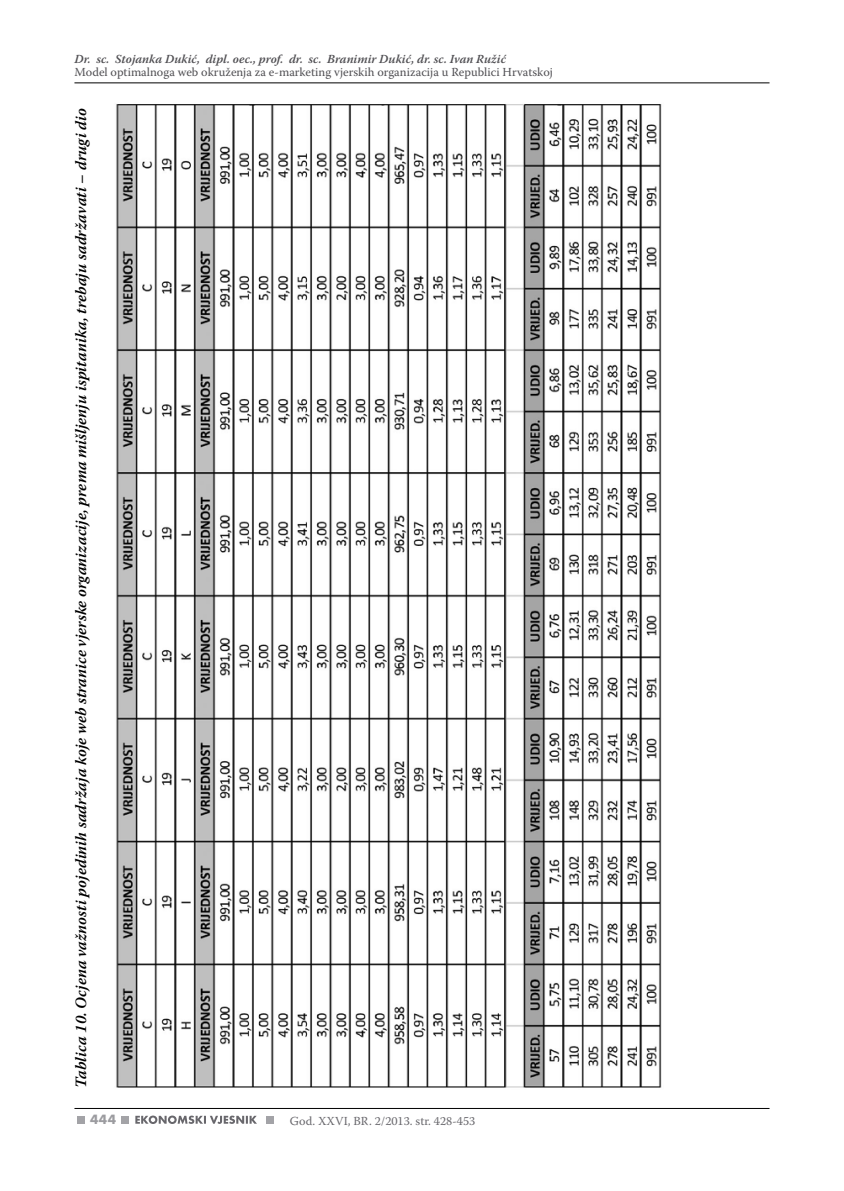
<style>
.page{position:relative;width:844px;height:1191px;background:#fff}
.page>*{position:absolute;margin:0;border:0;box-sizing:border-box;transform-origin:0 0}
.t1{font:italic 600 15.75px "Warnock Pro";color:#000}
.t2{font:700 14px "Futura TOT";color:#9c9ca0}
.t3{font:12.25px "Warnock Pro";color:#504f53}
.t4{font:italic 600 12.25px "Warnock Pro";color:#504f53}
.t5{font:12.25px "Warnock Pro";color:#68676c}
</style>
<div class="page">
<hr style="left:74px;top:83px;width:695px;height:1px;background:#000">
<hr style="left:74px;top:1108px;width:695px;height:1px;background:#000">
<svg style="left:135px;top:1115px;width:122px;height:9px"></svg>
<div style="left:121px;top:1115px;width:7px;height:8px;background:#a3a3a7"></div>
<div style="left:266px;top:1115px;width:8px;height:8px;background:#a3a3a7"></div>
<div style="left:77px;top:1115px;width:8px;height:8px;background:#a3a3a7"></div>
<img style="left:116px;top:104px;width:546px;height:984px">
<p class="t4" style="left:74px;top:52px;width:433px">Dr. sc. Stojanka Dukić, dipl. oec., prof. dr. sc. Branimir Dukić, dr. sc. Ivan Ružić</p>
<p class="t3" style="left:74px;top:64px;width:480px">Model optimalnoga web okruženja za e-marketing vjerskih organizacija u Republici Hrvatskoj</p>
<p class="t1" style="left:71px;top:1087px;width:981px;rotate:-90deg">Tablica 10. Ocjena važnosti pojedinih sadržaja koje web stranice vjerske organizacije, prema mišljenju ispitanika, trebaju sadržavati – drugi dio</p>
<p class="t2" style="left:90px;top:1111px;width:27px">444</p>
<p class="t5" style="left:290px;top:1113px;width:187px">God. XXVI, BR. 2/2013. str. 428-453</p>
</div>
